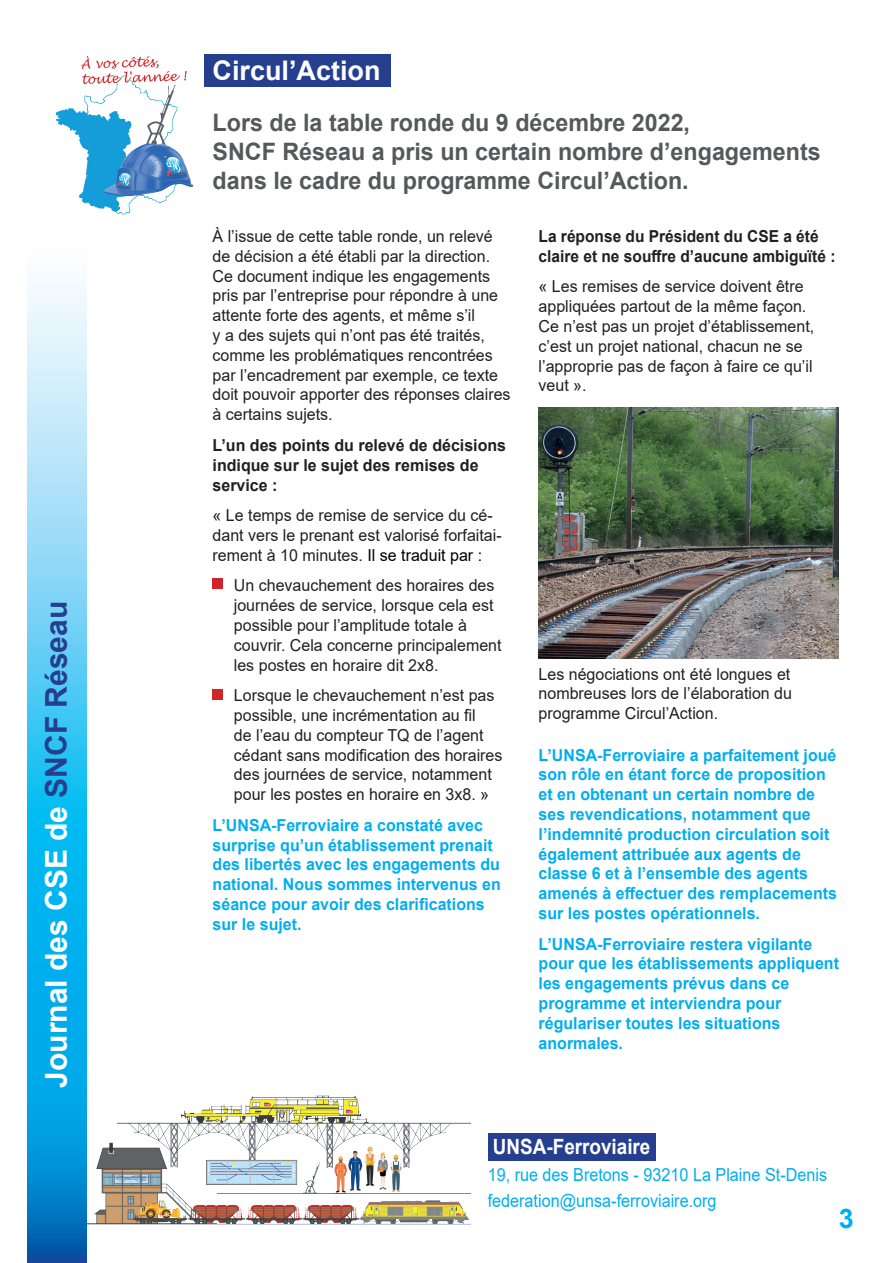
<style>
.page{position:relative;width:893px;height:1263px;background:#fff}
.page>*{position:absolute;margin:0;border:0;box-sizing:border-box;transform-origin:0 0}
.t1{font:700 30px "Arial";color:#fff}
.t2{font:700 27px "Arial";color:#fff}
.t3{font:700 27px "Arial";color:#00aeef}
.t4{font:700 24px/28.8px "Arial";color:#57585a}
.t5{font:700 21px "Arial";color:#fff;scale:.9 1}
.t6{font:18px/26.1px "Arial";color:#00aeef;scale:.9 1}
.t7{font:16.5px/19.8px "Arial";color:#231f20}
.t8{font:700 16.5px/19.8px "Arial";color:#00aeef}
.t9{font:700 16.5px/19.8px "Arial";color:#231f20}
.t10{font:700 16.5px/19.8px "Arial";color:#231f20;scale:.94 1}
.s1{color:#253f8e}
.s2{color:#000}
</style>
<div class="page">
<div style="left:488px;top:1133px;width:168px;height:28px;background:#253f8e"></div>
<img style="left:87px;top:1095px;width:383px;height:130px">
<svg style="left:27px;top:283px;width:60px;height:980px;background:#4cc0ed"></svg>
<img style="left:55px;top:56px;width:151px;height:159px">
<div style="left:204px;top:54px;width:187px;height:32px;background:#253f8e"></div>
<div style="left:213px;top:579px;width:10px;height:10px;background:#d1232a"></div>
<div style="left:213px;top:689px;width:10px;height:10px;background:#d1232a"></div>
<img style="left:539px;top:407px;width:300px;height:251px">
<h1 class="t1" style="left:35px;top:1088px;width:488px;rotate:-90deg">Journal des CSE de <span class="s1">SNCF Réseau</span></h1>
<h2 class="t2" style="left:213px;top:51px;width:170px">Circul’Action</h2>
<h3 class="t4" style="left:213px;top:109px;width:610px">Lors de la table ronde du 9 décembre 2022,<br>SNCF Réseau a pris un certain nombre d’engagements dans le cadre du programme Circul’Action.</h3>
<p class="t7" style="left:213px;top:226px;width:299px">À l’issue de cette table ronde, un relevé de décision a été établi par la direction.<br>Ce document indique les engagements pris par l’entreprise pour répondre à une attente forte des agents, et même s’il<br>y a des sujets qui n’ont pas été traités, comme les problématiques rencontrées par l’encadrement par exemple, ce texte doit pouvoir apporter des réponses claires à certains sujets.</p>
<p class="t9" style="left:213px;top:435px;width:295px">L’un des points du relevé de décisions indique sur le sujet des remises de service :</p>
<p class="t7" style="left:213px;top:505px;width:291px">« Le temps de remise de service du cé&shy;dant vers le prenant est valorisé forfaitai&shy;rement à 10 minutes. <span class="s2">Il se traduit par :</span></p>
<p class="t7" style="left:234px;top:575px;width:269px">Un chevauchement des horaires des journées de service, lorsque cela est possible pour l’amplitude totale à couvrir. Cela concerne principalement les postes en horaire dit 2x8.</p>
<p class="t7" style="left:234px;top:685px;width:270px">Lorsque le chevauchement n’est pas possible, une incrémentation au fil<br>de l’eau du compteur TQ de l’agent cédant sans modification des horaires des journées de service, notamment pour les postes en horaire en 3x8. »</p>
<p class="t8" style="left:213px;top:815px;width:290px">L’UNSA-Ferroviaire a constaté avec surprise qu’un établissement prenait des libertés avec les engagements du national. Nous sommes intervenus en séance pour avoir des clarifications sur le sujet.</p>
<p class="t10" style="left:539px;top:227px;width:317px">La réponse du Président du CSE a été claire et ne souffre d’aucune ambiguïté :</p>
<p class="t7" style="left:539px;top:277px;width:277px">« Les remises de service doivent être appliquées partout de la même façon.<br>Ce n’est pas un projet d’établissement, c’est un projet national, chacun ne se l’approprie pas de façon à faire ce qu’il veut ».</p>
<p class="t7" style="left:539px;top:664px;width:255px;text-align:justify">Les négociations ont été longues et nombreuses lors de l’élaboration du programme Circul’Action.</p>
<p class="t8" style="left:539px;top:745px;width:300px">L’UNSA-Ferroviaire a parfaitement joué son rôle en étant force de proposition et en obtenant un certain nombre de ses revendications, notamment que l’indemnité production circulation soit également attribuée aux agents de classe 6 et à l’ensemble des agents amenés à effectuer des remplacements sur les postes opérationnels.</p>
<p class="t8" style="left:539px;top:934px;width:302px">L’UNSA-Ferroviaire restera vigilante pour que les établissements appliquent les engagements prévus dans ce programme et interviendra pour régulariser toutes les situations anormales.</p>
<p class="t5" style="left:493px;top:1131px;width:177px">UNSA-Ferroviaire</p>
<p class="t6" style="left:488px;top:1161px;width:379px">19, rue des Bretons - 93210 La Plaine St-Denis federation@unsa-ferroviaire.org</p>
<h2 class="t3" style="left:839px;top:1200px;width:17px">3</h2>
</div>
